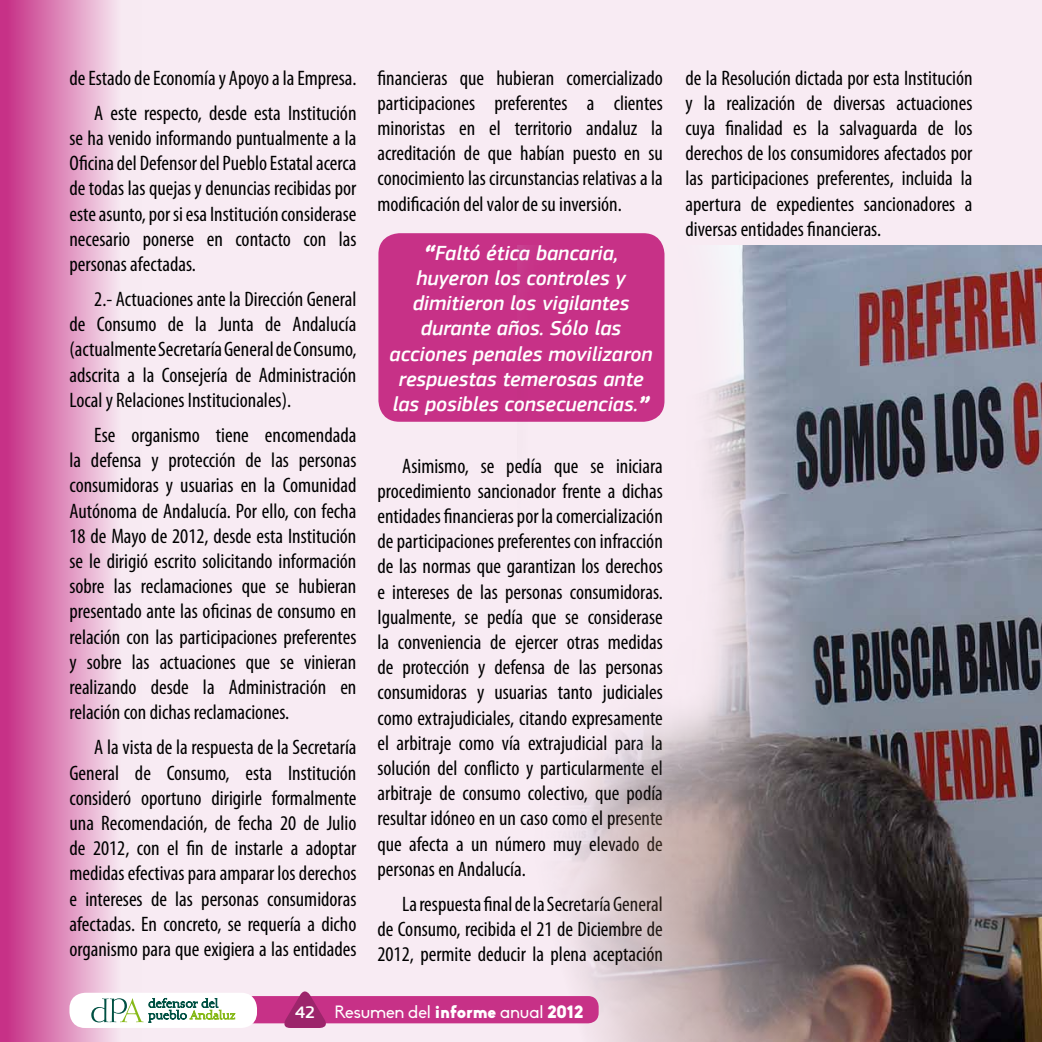
<style>
.page{position:relative;width:1042px;height:1042px;background:#f8ebf3}
.page>*{position:absolute;margin:0;border:0;box-sizing:border-box;transform-origin:0 0}
.t1{font:condensed 21px/25.2px "Myriad Pro";color:#000;text-align:justify}
.t2{font:italic 500 21px/25.2px "EC Square Sans Pro";color:#fff;text-align:center}
.t3{font:17.5px "Biko";color:#fff}
.s1{font-weight:900}
.s2{font-family:"EC Square Sans Pro";font-weight:500}
</style>
<div class="page">
<svg style="left:0;top:0;width:116px;height:1042px;background:#d76faa"></svg>
<div style="left:378px;top:233px;width:286px;height:189px;background:#c73187;border-radius:21px"></div>
<img style="left:517px;top:245px;width:525px;height:797px">
<div style="left:163px;top:996px;width:435px;height:27px;background:#c73187;border-radius:10px"></div>
<svg style="left:281px;top:991px;width:48px;height:37px"></svg>
<div style="left:69px;top:993px;width:188px;height:35px;background:#fff;border-radius:16px"></div>
<svg style="left:91px;top:998px;width:145px;height:24px"></svg>
<p class="t1" style="left:69px;top:60px;width:289px;line-height:35.2px;text-align:right">de Estado de Economía y Apoyo a la Empresa.<br>A este respecto, desde esta Institución</p>
<p class="t1" style="left:69px;top:126px;width:288px">se ha venido informando puntualmente a la Oficina del Defensor del Pueblo Estatal acerca de todas las quejas y denuncias recibidas por este asunto, por si esa Institución considerase necesario ponerse en contacto con las personas afectadas.</p>
<p class="t1" style="left:69px;top:287px;width:288px;text-indent:25px">2.- Actuaciones ante la Dirección General de Consumo de la Junta de Andalucía (actualmente Secretaría General de Consumo, adscrita a la Consejería de Administración Local y Relaciones Institucionales).</p>
<p class="t1" style="left:69px;top:423px;width:288px;text-indent:25px">Ese organismo tiene encomendada la defensa y protección de las personas consumidoras y usuarias en la Comunidad Autónoma de Andalucía. Por ello, con fecha 18 de Mayo de 2012, desde esta Institución se le dirigió escrito solicitando información sobre las reclamaciones que se hubieran presentado ante las oficinas de consumo en relación con las participaciones preferentes y sobre las actuaciones que se vinieran realizando desde la Administración en relación con dichas reclamaciones.</p>
<p class="t1" style="left:69px;top:735px;width:289px;text-indent:25px">A la vista de la respuesta de la Secretaría General de Consumo, esta Institución consideró oportuno dirigirle formalmente una Recomendación, de fecha 20 de Julio de 2012, con el fin de instarle a adoptar medidas efectivas para amparar los derechos e intereses de las personas consumidoras afectadas. En concreto, se requería a dicho organismo para que exigiera a las entidades</p>
<p class="t1" style="left:377px;top:65px;width:287px">financieras que hubieran comercializado participaciones preferentes a clientes minoristas en el territorio andaluz la acreditación de que habían puesto en su conocimiento las circunstancias relativas a la modificación del valor de su inversión.</p>
<p class="t2" style="left:389px;top:241px;width:265px"><span class="s1">“</span>Faltó ética bancaria, huyeron los controles y dimitieron los vigilantes durante años. Sólo las acciones penales movilizaron respuestas temerosas ante las posibles consecuencias.<span class="s1">”</span></p>
<p class="t1" style="left:377px;top:453px;width:287px;text-indent:25px">Asimismo, se pedía que se iniciara procedimiento sancionador frente a dichas entidades financieras por la comercialización de participaciones preferentes con infracción de las normas que garantizan los derechos e intereses de las personas consumidoras.<br>Igualmente, se pedía que se considerase la conveniencia de ejercer otras medidas de protección y defensa de las personas consumidoras y usuarias tanto judiciales como extrajudiciales, citando expresamente el arbitraje como vía extrajudicial para la solución del conflicto y particularmente el arbitraje de consumo colectivo, que podía resultar idóneo en un caso como el presente que afecta a un número muy elevado de personas en Andalucía.</p>
<p class="t1" style="left:377px;top:892px;width:287px;text-indent:25px">La respuesta final de la Secretaría General de Consumo, recibida el 21 de Diciembre de 2012, permite deducir la plena aceptación</p>
<p class="t3" style="left:295px;top:1001px;width:290px"><span class="s2">42</span> Resumen del <span class="s1">informe</span> anual <span class="s1">2012</span></p>
<p class="t1" style="left:685px;top:65px;width:288px">de la Resolución dictada por esta Institución y la realización de diversas actuaciones cuya finalidad es la salvaguarda de los derechos de los consumidores afectados por las participaciones preferentes, incluida la apertura de expedientes sancionadores a diversas entidades financieras.</p>
</div>
